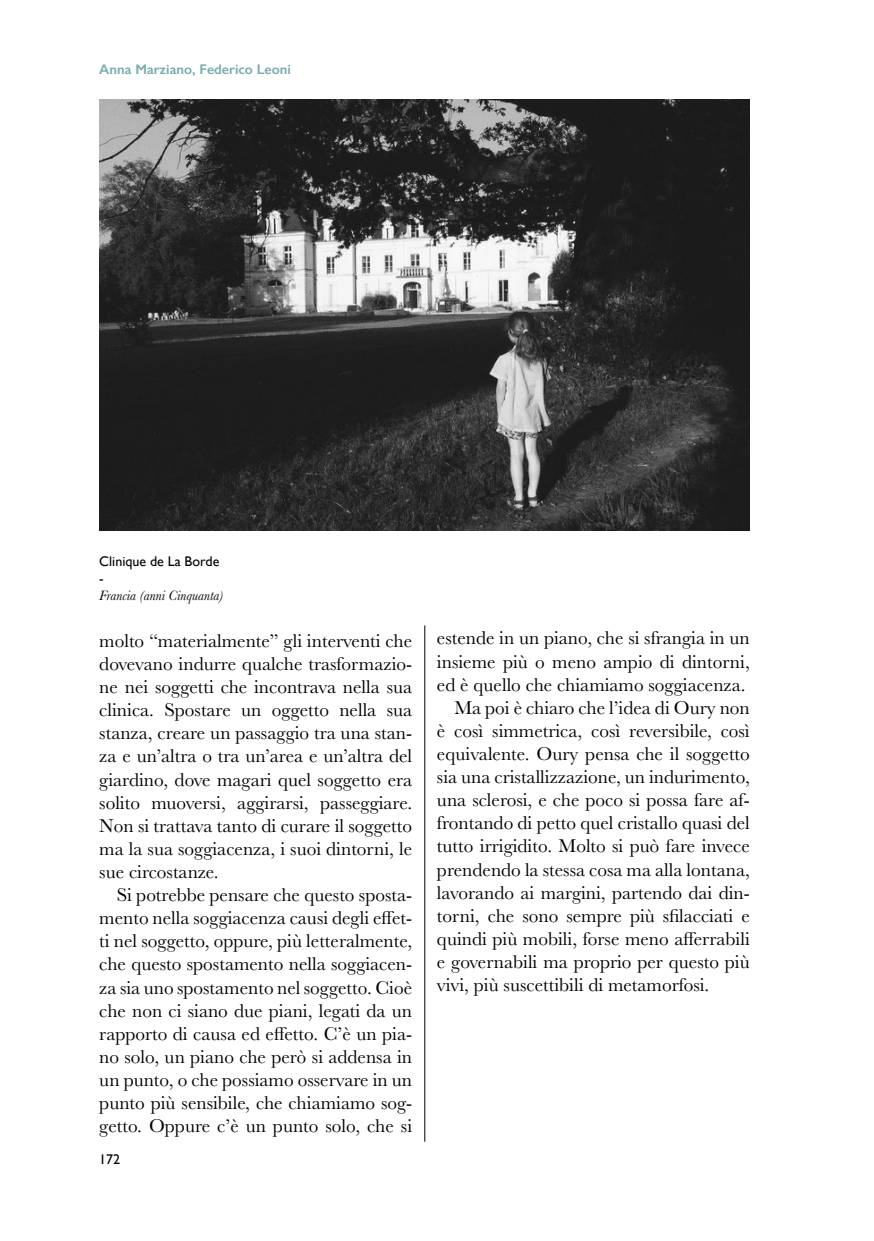
<style>
.page{position:relative;width:874px;height:1241px;background:#fff}
.page>*{position:absolute;margin:0;border:0;box-sizing:border-box;transform-origin:0 0}
.t1{font:19.25px/23.1px "Baskerville";color:#000;text-align:justify}
.t2{font:600 14px "Gill Sans";color:#78aaae}
.t3{font:italic 14px "Baskerville";color:#000}
.t4{font:14px/16.8px "Gill Sans";color:#000}
</style>
<div class="page">
<img style="left:99px;top:99px;width:650px;height:431px">
<hr style="left:424px;top:625px;width:1px;height:516px;background:#000">
<p class="t2" style="left:99px;top:61px;width:193px">Anna Marziano, Federico Leoni</p>
<p class="t4" style="left:99px;top:552px;width:121px">Clinique de La Borde -</p>
<p class="t3" style="left:99px;top:585px;width:126px">Francia (anni Cinquanta)</p>
<p class="t1" style="left:99px;top:629px;width:314px">molto “materialmente” gli interventi che dovevano indurre qualche trasformazio&shy;ne nei soggetti che incontrava nella sua clinica. Spostare un oggetto nella sua stanza, creare un passaggio tra una stan&shy;za e un’altra o tra un’area e un’altra del giardino, dove magari quel soggetto era solito muoversi, aggirarsi, passeggiare.<br>Non si trattava tanto di curare il soggetto ma la sua soggiacenza, i suoi dintorni, le sue circostanze.</p>
<p class="t1" style="left:99px;top:883px;width:314px;text-indent:17px">Si potrebbe pensare che questo sposta&shy;mento nella soggiacenza causi degli effet&shy;ti nel soggetto, oppure, più letteralmente, che questo spostamento nella soggiacen&shy;za sia uno spostamento nel soggetto. Cioè che non ci siano due piani, legati da un rapporto di causa ed effetto. C’è un pia&shy;no solo, un piano che però si addensa in un punto, o che possiamo osservare in un punto più sensibile, che chiamiamo sog&shy;getto. Oppure c’è un punto solo, che si</p>
<p class="t4" style="left:99px;top:1150px;width:22px">172</p>
<p class="t1" style="left:437px;top:626px;width:314px">estende in un piano, che si sfrangia in un</p>
<p class="t1" style="left:437px;top:650px;width:314px">insieme più o meno ampio di dintorni,</p>
<p class="t1" style="left:437px;top:673px;width:310px">ed è quello che chiamiamo soggiacenza.</p>
<p class="t1" style="left:454px;top:696px;width:297px">Ma poi è chiaro che l’idea di Oury non</p>
<p class="t1" style="left:437px;top:719px;width:314px">è così simmetrica, così reversibile, così</p>
<p class="t1" style="left:437px;top:742px;width:314px">equivalente. Oury pensa che il soggetto</p>
<p class="t1" style="left:437px;top:765px;width:314px">sia una cristallizzazione, un indurimento,</p>
<p class="t1" style="left:437px;top:788px;width:314px">una sclerosi, e che poco si possa fare af-</p>
<p class="t1" style="left:437px;top:811px;width:314px">frontando di petto quel cristallo quasi del</p>
<p class="t1" style="left:437px;top:834px;width:314px">tutto irrigidito. Molto si può fare invece</p>
<p class="t1" style="left:437px;top:857px;width:314px">prendendo la stessa cosa ma alla lontana,</p>
<p class="t1" style="left:437px;top:881px;width:314px">lavorando ai margini, partendo dai din-</p>
<p class="t1" style="left:437px;top:904px;width:314px">torni, che sono sempre più sfilacciati e</p>
<p class="t1" style="left:437px;top:927px;width:314px">quindi più mobili, forse meno afferrabili</p>
<p class="t1" style="left:437px;top:950px;width:314px">e governabili ma proprio per questo più</p>
<p class="t1" style="left:437px;top:973px;width:274px">vivi, più suscettibili di metamorfosi.</p>
</div>
